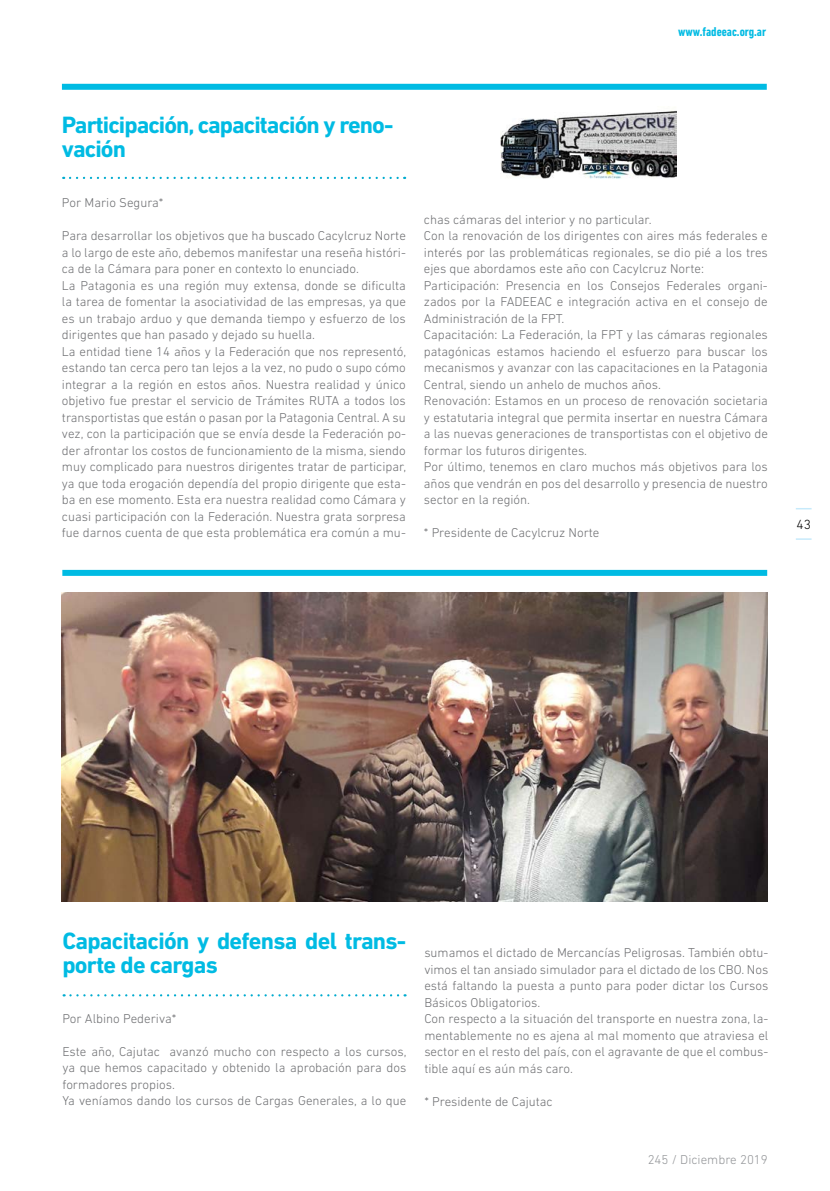
<style>
.page{position:relative;width:830px;height:1191px;background:#fff}
.page>*{position:absolute;margin:0;border:0;box-sizing:border-box;transform-origin:0 0}
.t1{font:700 24px/24.6px "DIN Next LT Pro";letter-spacing:-.04em;color:#00bbe3}
.t2{font:300 13.5px "DIN Next LT Pro";color:#000}
.t3{font:300 13.05px/16.5px "DIN Next LT Pro";color:#6d6e71}
.t4{font:700 condensed 13.05px "DIN Next LT Pro";color:#00bbe3}
.t5{font:300 13.05px "DIN Next LT Pro";color:#939598}
</style>
<div class="page">
<div style="left:62px;top:84px;width:704px;height:6px;background:#00bbe3"></div>
<div style="left:62px;top:570px;width:704px;height:6px;background:#00bbe3"></div>
<svg style="left:70px;top:177px;width:335px;height:2px"></svg>
<svg style="left:64px;top:994px;width:341px;height:2px"></svg>
<img style="left:62px;top:592px;width:705px;height:309px">
<img style="left:500px;top:111px;width:175px;height:68px">
<svg style="left:796px;top:538px;width:15px;height:2px"></svg>
<svg style="left:796px;top:508px;width:15px;height:1px"></svg>
<p class="t4" style="left:678px;top:24px;width:89px">www.fadeeac.org.ar</p>
<h1 class="t1" style="left:62px;top:112px;width:333px">Participación, capacitación y reno&shy;vación</h1>
<p class="t3" style="left:62px;top:194px;width:103px">Por Mario Segura*</p>
<p class="t3" style="left:62px;top:227px;width:345px">Para desarrollar los objetivos que ha buscado Cacylcruz Norte a lo largo de este año, debemos manifestar una reseña históri&shy;ca de la Cámara para poner en contexto lo enunciado.<br>La Patagonia es una región muy extensa, donde se dificulta la tarea de fomentar la asociatividad de las empresas, ya que es un trabajo arduo y que demanda tiempo y esfuerzo de los dirigentes que han pasado y dejado su huella.<br>La entidad tiene 14 años y la Federación que nos representó, estando tan cerca pero tan lejos a la vez, no pudo o supo cómo integrar a la región en estos años. Nuestra realidad y único objetivo fue prestar el servicio de Trámites RUTA a todos los transportistas que están o pasan por la Patagonia Central. A su vez, con la participación que se envía desde la Federación po&shy;der afrontar los costos de funcionamiento de la misma, siendo muy complicado para nuestros dirigentes tratar de participar, ya que toda erogación dependía del propio dirigente que esta&shy;ba en ese momento. Esta era nuestra realidad como Cámara y cuasi participación con la Federación. Nuestra grata sorpresa fue darnos cuenta de que esta problemática era común a mu-</p>
<p class="t3" style="left:423px;top:211px;width:345px">chas cámaras del interior y no particular.<br>Con la renovación de los dirigentes con aires más federales e interés por las problemáticas regionales, se dio pié a los tres ejes que abordamos este año con Cacylcruz Norte:<br>Participación: Presencia en los Consejos Federales organi&shy;zados por la FADEEAC e integración activa en el consejo de Administración de la FPT.<br>Capacitación: La Federación, la FPT y las cámaras regionales patagónicas estamos haciendo el esfuerzo para buscar los mecanismos y avanzar con las capacitaciones en la Patagonia Central, siendo un anhelo de muchos años.<br>Renovación: Estamos en un proceso de renovación societaria y estatutaria integral que permita insertar en nuestra Cámara a las nuevas generaciones de transportistas con el objetivo de formar los futuros dirigentes.<br>Por último, tenemos en claro muchos más objetivos para los años que vendrán en pos del desarrollo y presencia de nuestro sector en la región.</p>
<p class="t3" style="left:423px;top:524px;width:177px">* Presidente de Cacylcruz Norte</p>
<p class="t2" style="left:796px;top:516px;width:16px">43</p>
<h1 class="t1" style="left:62px;top:928px;width:345px">Capacitación y defensa del trans&shy;porte de cargas</h1>
<p class="t3" style="left:62px;top:1010px;width:115px">Por Albino Pederiva*</p>
<p class="t3" style="left:62px;top:1043px;width:345px">Este año, Cajutac avanzó mucho con respecto a los cursos, ya que hemos capacitado y obtenido la aprobación para dos formadores propios.<br>Ya veníamos dando los cursos de Cargas Generales, a lo que</p>
<p class="t3" style="left:424px;top:944px;width:345px">sumamos el dictado de Mercancías Peligrosas. También obtu&shy;vimos el tan ansiado simulador para el dictado de los CBO. Nos está faltando la puesta a punto para poder dictar los Cursos Básicos Obligatorios.<br>Con respecto a la situación del transporte en nuestra zona, la&shy;mentablemente no es ajena al mal momento que atraviesa el sector en el resto del país, con el agravante de que el combus&shy;tible aquí es aún más caro.</p>
<p class="t3" style="left:424px;top:1092px;width:130px">* Presidente de Cajutac</p>
<p class="t5" style="left:647px;top:1151px;width:122px">245 / Diciembre 2019</p>
</div>
